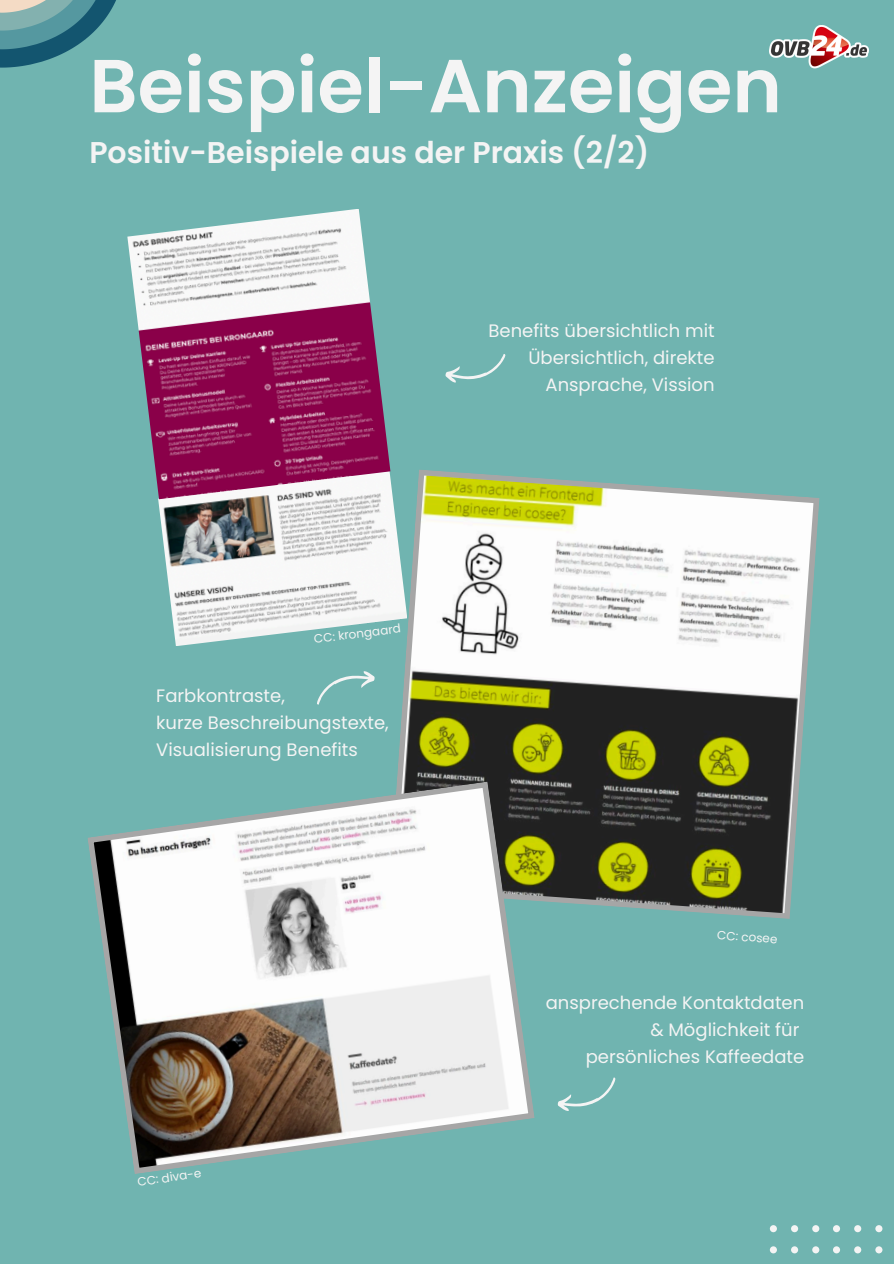
<style>
.page{position:relative;width:894px;height:1264px;background:#fff}
.page>*{position:absolute;margin:0;border:0;box-sizing:border-box;transform-origin:0 0}
.t1{font:600 75px "Poppins";color:#f4f4f4}
.t2{font:600 30px "Poppins";color:#f4f4f4}
.t3{font:18px/27px "Poppins";color:#f4f4f4;text-align:right}
.t4{font:12px "Poppins";color:#f4f4f4}
</style>
<div class="page">
<div style="left:0;top:0;width:893px;height:1263px;background:#70b4b0"></div>
<svg style="left:0;top:0;width:116px;height:68px"></svg>
<svg style="left:769px;top:1225px;width:114px;height:29px"></svg>
<img style="left:769px;top:25px;width:99px;height:44px">
<svg style="left:445px;top:354px;width:61px;height:29px"></svg>
<img style="left:158px;top:499px;width:231px;height:146px">
<img style="left:127px;top:209px;width:263px;height:290px">
<svg style="left:389px;top:469px;width:430px;height:449px;background:#9da58d"></svg>
<svg style="left:317px;top:671px;width:58px;height:34px"></svg>
<svg style="left:87px;top:781px;width:447px;height:393px"></svg>
<svg style="left:557px;top:1077px;width:59px;height:34px"></svg>
<p class="t1" style="left:89px;top:33px;width:693px">Beispiel-Anzeigen</p>
<p class="t2" style="left:89px;top:131px;width:561px">Positiv-Beispiele aus der Praxis (2/2)</p>
<p class="t3" style="left:488px;top:317px;width:227px">Benefits übersichtlich mit<br>Übersichtlich, direkte<br>Ansprache, Vission</p>
<p class="t4" style="left:313px;top:630px;width:89px;rotate:-7deg">CC: krongaard</p>
<h3 class="t3" style="left:156px;top:682px;width:234px;text-align:left">Farbkontraste,<br>kurze Beschreibungstexte,<br>Visualisierung Benefits</h3>
<p class="t4" style="left:136px;top:1173px;width:66px;rotate:-8deg">CC: diva-e</p>
<h3 class="t4" style="left:717px;top:926px;width:62px;rotate:4deg">CC: cosee</h3>
<p class="t3" style="left:545px;top:988px;width:260px">ansprechende Kontaktdaten &amp; Möglichkeit für persönliches Kaffeedate</p>
</div>
